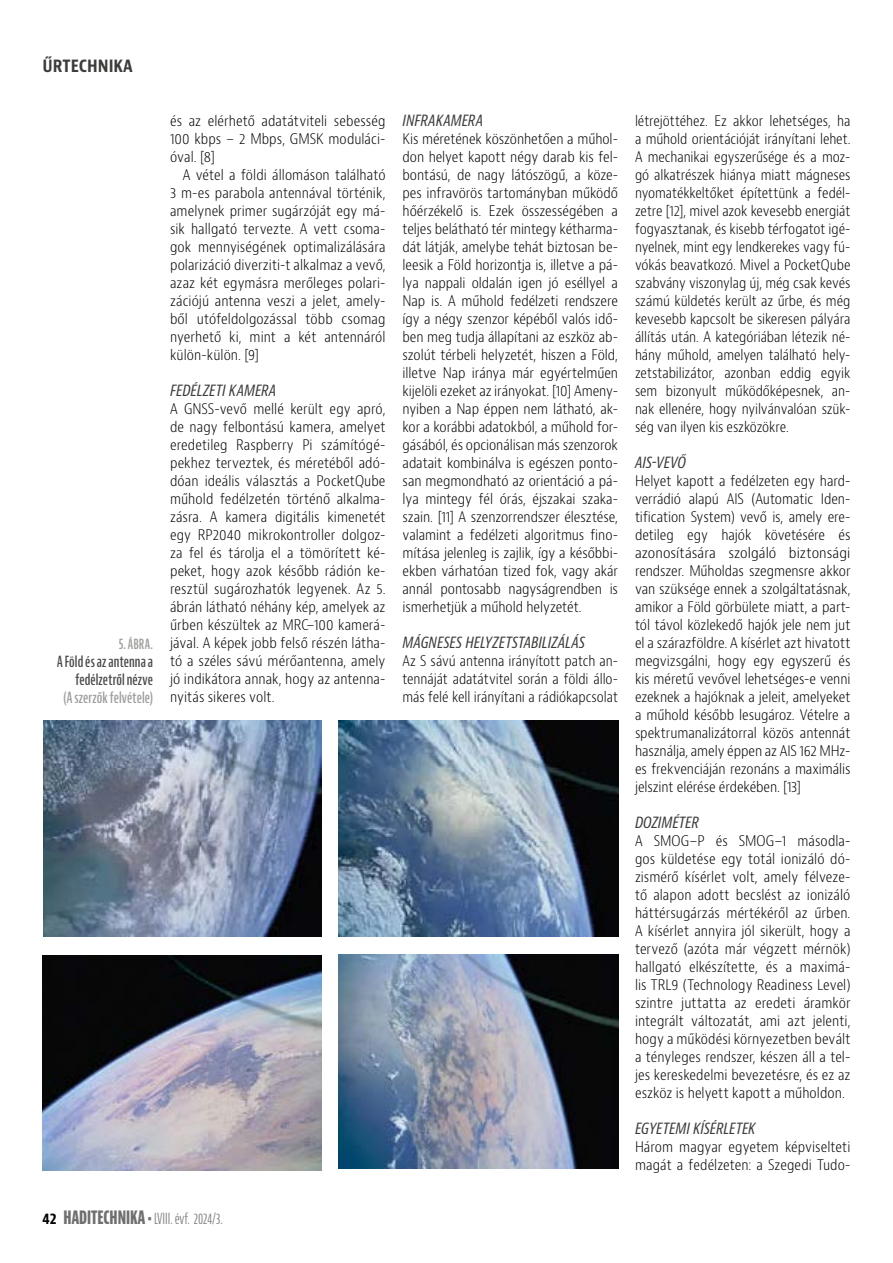
<style>
.page{position:relative;width:893px;height:1263px;background:#fff}
.page>*{position:absolute;margin:0;border:0;box-sizing:border-box;transform-origin:0 0}
.t1{font:700 condensed 18px "Bernino Sans";color:#3c3c3b}
.t2{font:italic condensed 16.5px "Bernino Sans";letter-spacing:-.005em;color:#3c3c3b;scale:.96 1}
.t3{font:600 extra-condensed 15px/18px "Bernino Sans";letter-spacing:.005em;color:#4a4a49;text-align:right}
.t4{font:extra-condensed 15px "Bernino Sans";letter-spacing:-.005em;color:#878787}
.t5{font:600 extra-condensed 15px "Bernino Sans";letter-spacing:.005em;color:#9d9d9c}
.t6{font:300 condensed 14.25px/18px "Bernino Sans";color:#000;text-align:justify;scale:.96 1}
.t7{font:300 condensed 14.25px/18px "Bernino Sans";color:#000;text-align:justify;scale:.94 1}
.s1{font-weight:700;font-stretch:condensed;color:#000}
.s2{font-weight:700;font-size:18px;color:#706f6f}
</style>
<div class="page">
<img style="left:44px;top:720px;width:278px;height:216px">
<img style="left:339px;top:720px;width:279px;height:216px">
<img style="left:43px;top:955px;width:279px;height:215px">
<img style="left:339px;top:954px;width:279px;height:215px">
<p class="t1" style="left:43px;top:54px;width:92px">ŰRTECHNIKA</p>
<p class="t5" style="left:119px;top:635px;width:36px">5.ÁBRA.</p>
<p class="t3" style="left:57px;top:653px;width:97px">A Föld és az antenna a fedélzetről nézve</p>
<p class="t5" style="left:63px;top:689px;width:91px">(A szerzők felvétele)</p>
<p class="t6" style="left:170px;top:112px;width:226px">és az elérhető adatátviteli sebesség 100 kbps – 2 Mbps, GMSK moduláci&shy;óval. [8]</p>
<p class="t6" style="left:170px;top:166px;width:226px;text-indent:13px">A vétel a földi állomáson található 3 m-es parabola antennával történik, amelynek primer sugárzóját egy má&shy;sik hallgató tervezte. A vett csoma&shy;gok mennyiségének optimalizálására polarizáció diverziti-t alkalmaz a vevő, azaz két egymásra merőleges polari&shy;zációjú antenna veszi a jelet, amely&shy;ből utófeldolgozással több csomag nyerhető ki, mint a két antennáról külön-külön. [9]</p>
<p class="t2" style="left:170px;top:381px;width:112px">FEDÉLZETI KAMERA</p>
<p class="t6" style="left:170px;top:400px;width:226px">A GNSS-vevő mellé került egy apró, de nagy felbontású kamera, amelyet eredetileg Raspberry Pi számítógé&shy;pekhez terveztek, és méretéből adó&shy;dóan ideális választás a PocketQube műhold fedélzetén történő alkalma&shy;zásra. A kamera digitális kimenetét egy RP2040 mikrokontroller dolgoz&shy;za fel és tárolja el a tömörített ké&shy;peket, hogy azok később rádión ke&shy;resztül sugározhatók legyenek. Az 5. ábrán látható néhány kép, amelyek az űrben készültek az MRC–100 kamerá&shy;jával. A képek jobb felső részén látha&shy;tó a széles sávú mérőantenna, amely jó indikátora annak, hogy az antenna&shy;nyitás sikeres volt.</p>
<p class="t4" style="left:43px;top:1210px;width:182px"><span class="s1">42</span> <span class="s2">HADITECHNIKA •</span>LVIII. évf. 2024/3.</p>
<p class="t2" style="left:403px;top:111px;width:85px">INFRAKAMERA</p>
<p class="t6" style="left:403px;top:130px;width:226px">Kis méretének köszönhetően a műhol&shy;don helyet kapott négy darab kis fel&shy;bontású, de nagy látószögű, a köze&shy;pes infravörös tartományban működő hőérzékelő is. Ezek összességében a teljes belátható tér mintegy kétharma&shy;dát látják, amelybe tehát biztosan be&shy;leesik a Föld horizontja is, illetve a pá&shy;lya nappali oldalán igen jó eséllyel a Nap is. A műhold fedélzeti rendszere így a négy szenzor képéből valós idő&shy;ben meg tudja állapítani az eszköz ab&shy;szolút térbeli helyzetét, hiszen a Föld, illetve Nap iránya már egyértelműen kijelöli ezeket az irányokat. [10] Amen - nyiben a Nap éppen nem látható, ak&shy;kor a korábbi adatokból, a műhold for&shy;gásából, és opcionálisan más szenzorok adatait kombinálva is egészen ponto&shy;san megmondható az orientáció a pá&shy;lya mintegy fél órás, éjszakai szaka&shy;szain. [11] A szenzorrendszer élesztése, valamint a fedélzeti algoritmus fino&shy;mítása jelenleg is zajlik, így a későbbi&shy;ekben várhatóan tized fok, vagy akár annál pontosabb nagyságrendben is ismerhetjük a műhold helyzetét.</p>
<p class="t2" style="left:403px;top:633px;width:192px">MÁGNESES HELYZETSTABILIZÁLÁS</p>
<p class="t7" style="left:403px;top:652px;width:231px">Az S sávú antenna irányított patch an&shy;tennáját adatátvitel során a földi állo&shy;más felé kell irányítani a rádiókapcsolat</p>
<p class="t7" style="left:635px;top:112px;width:231px">létrejöttéhez. Ez akkor lehetséges, ha a műhold orientációját irányítani lehet.<br>A mechanikai egyszerűsége és a moz&shy;gó alkatrészek hiánya miatt mágneses nyomatékkeltőket építettünk a fedél&shy;zetre [12], mivel azok kevesebb energiát fogyasztanak, és kisebb térfogatot igé&shy;nyelnek, mint egy lendkerekes vagy fú&shy;vókás beavatkozó. Mivel a PocketQube szabvány viszonylag új, még csak kevés számú küldetés került az űrbe, és még kevesebb kapcsolt be sikeresen pályára állítás után. A kategóriában létezik né&shy;hány műhold, amelyen található hely&shy;zetstabilizátor, azonban eddig egyik sem bizonyult működőképesnek, an&shy;nak ellenére, hogy nyilvánvalóan szük&shy;ség van ilyen kis eszközökre.</p>
<p class="t2" style="left:635px;top:453px;width:55px">AIS-VEVŐ</p>
<p class="t6" style="left:635px;top:472px;width:226px">Helyet kapott a fedélzeten egy hard&shy;verrádió alapú AIS (Automatic Iden&shy;tification System) vevő is, amely ere&shy;detileg egy hajók követésére és azonosítására szolgáló biztonsági rendszer. Műholdas szegmensre akkor van szüksége ennek a szolgáltatásnak, amikor a Föld görbülete miatt, a part&shy;tól távol közlekedő hajók jele nem jut el a szárazföldre. A kísérlet azt hivatott megvizsgálni, hogy egy egyszerű és kis méretű vevővel lehetséges-e venni ezeknek a hajóknak a jeleit, amelyeket a műhold később lesugároz. Vételre a spektrumanalizátorral közös antennát használja, amely éppen az AIS 162 MHz&shy;es frekvenciáján rezonáns a maximális jelszint elérése érdekében. [13]</p>
<p class="t2" style="left:635px;top:813px;width:68px">DOZIMÉTER</p>
<p class="t6" style="left:635px;top:832px;width:226px">A SMOG–P és SMOG–1 másodla&shy;gos küldetése egy totál ionizáló dó&shy;zismérő kísérlet volt, amely félveze&shy;tő alapon adott becslést az ionizáló háttérsugárzás mértékéről az űrben.<br>A kísérlet annyira jól sikerült, hogy a tervező (azóta már végzett mérnök) hallgató elkészítette, és a maximá&shy;lis TRL9 (Technology Readiness Level) szintre juttatta az eredeti áramkör integrált változatát, ami azt jelenti, hogy a működési környezetben bevált a tényleges rendszer, készen áll a tel&shy;jes kereskedelmi bevezetésre, és ez az eszköz is helyett kapott a műholdon.</p>
<p class="t2" style="left:635px;top:1119px;width:127px">EGYETEMI KÍSÉRLETEK</p>
<p class="t6" style="left:635px;top:1138px;width:226px">Három magyar egyetem képviselteti magát a fedélzeten: a Szegedi Tudo-</p>
</div>
